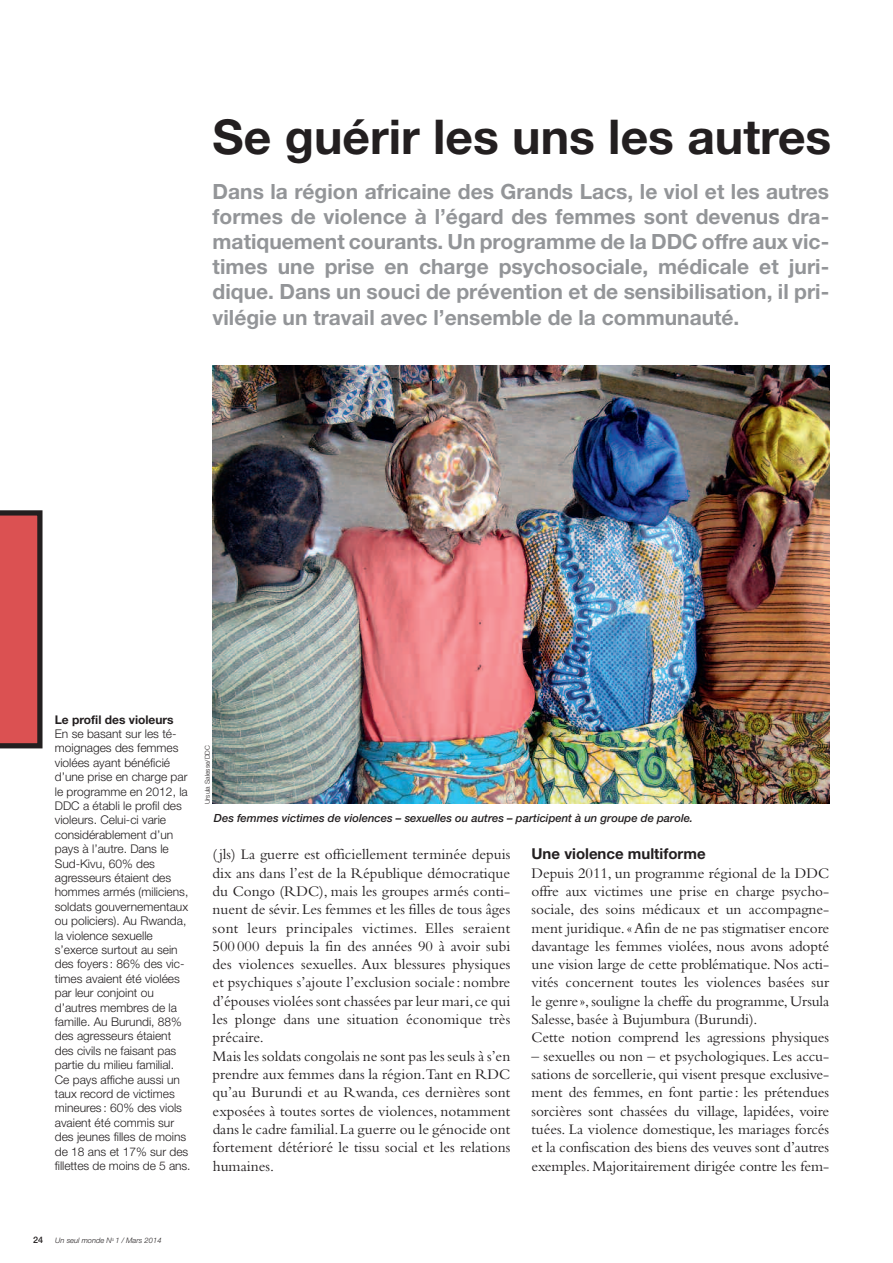
<style>
.page{position:relative;width:893px;height:1263px;background:#fff}
.page>*{position:absolute;margin:0;border:0;box-sizing:border-box;transform-origin:0 0}
.t1{font:700 48px "Helvetica Neue";color:#231f20}
.t2{font:700 21px/25.2px "Helvetica Neue";color:#939598;text-align:justify}
.t3{font:15.3px/18.3px "Bembo";color:#231f20}
.t4{font:700 15px "Helvetica Neue";color:#231f20}
.t5{font:300 12px/14.4px "Helvetica Neue";color:#231f20}
.t6{font:700 12px "Helvetica Neue";color:#231f20}
.t7{font:italic 500 11.25px "Helvetica Neue";color:#231f20}
.t8{font:500 9px "Helvetica Neue";color:#231f20}
.t9{font:italic 300 7.5px "Helvetica Neue";color:#231f20}
.t10{font:300 6.75px "Helvetica Neue";color:#231f20}
</style>
<div class="page">
<svg style="left:0;top:510px;width:43px;height:238px;background:#be4b4c"></svg>
<img style="left:213px;top:366px;width:616px;height:438px">
<h1 class="t1" style="left:213px;top:119px;width:620px">Se guérir les uns les autres</h1>
<p class="t2" style="left:213px;top:180px;width:618px">Dans la région africaine des Grands Lacs, le viol et les autres formes de violence à l’égard des femmes sont devenus dra&shy;matiquement courants. Un programme de la DDC offre aux vic&shy;times une prise en charge psychosociale, médicale et juri&shy;dique. Dans un souci de prévention et de sensibilisation, il pri&shy;vilégie un travail avec l’ensemble de la communauté.</p>
<p class="t6" style="left:55px;top:715px;width:120px">Le profil des violeurs</p>
<p class="t5" style="left:55px;top:728px;width:137px">En se basant sur les té&shy;moignages des femmes violées ayant bénéficié d’une prise en charge par le programme en 2012, la<br>DDC a établi le profil des violeurs. Celui-ci varie considérablement d’un pays à l’autre. Dans le<br>Sud-Kivu, 60% des agresseurs étaient des hommes armés (miliciens, soldats gouvernementaux ou policiers). Au Rwanda, la violence sexuelle s’exerce surtout au sein des foyers : 86% des vic&shy;times avaient été violées par leur conjoint ou d’autres membres de la famille. Au Burundi, 88% des agresseurs étaient des civils ne faisant pas partie du milieu familial.<br>Ce pays affiche aussi un taux record de victimes mineures : 60% des viols avaient été commis sur des jeunes filles de moins de 18 ans et 17% sur des fillettes de moins de 5 ans.</p>
<p class="t10" style="left:205px;top:804px;width:60px;rotate:-90deg">Ursula Salesse/DDC</p>
<p class="t7" style="left:214px;top:814px;width:481px">Des femmes victimes de violences – sexuelles ou autres – participent à un groupe de parole.</p>
<p class="t3" style="left:213px;top:847px;width:299px">(jls) La guerre est officiellement terminée depuis dix ans dans l’est de la République démocratique du Congo (RDC), mais les groupes armés conti&shy;nuent de sévir.Les femmes et les filles de tous âges sont leurs principales victimes. Elles seraient 500000 depuis la fin des années 90 à avoir subi des violences sexuelles. Aux blessures physiques et psychiques s’ajoute l’exclusion sociale : nombre d’épouses violées sont chassées par leur mari,ce qui les plonge dans une situation économique très précaire.<br>Mais les soldats congolais ne sont pas les seuls à s’en prendre aux femmes dans la région.Tant en RDC qu’au Burundi et au Rwanda, ces dernières sont exposées à toutes sortes de violences, notamment dans le cadre familial.La guerre ou le génocide ont fortement détérioré le tissu social et les relations humaines.</p>
<p class="t4" style="left:531px;top:849px;width:176px">Une violence multiforme</p>
<p class="t3" style="left:531px;top:865px;width:299px">Depuis 2011, un programme régional de la DDC offre aux victimes une prise en charge psycho&shy;sociale, des soins médicaux et un accompagne&shy;ment juridique.«Afin de ne pas stigmatiser encore davantage les femmes violées, nous avons adopté une vision large de cette problématique. Nos acti&shy;vités concernent toutes les violences basées sur le genre», souligne la cheffe du programme, Ursula Salesse, basée à Bujumbura (Burundi).<br>Cette notion comprend les agressions physiques</p>
<p class="t3" style="left:531px;top:1048px;width:299px;text-align:justify">– sexuelles ou non – et psychologiques. Les accu&shy;sations de sorcellerie, qui visent presque exclusive&shy;ment des femmes, en font partie : les prétendues sorcières sont chassées du village, lapidées, voire tuées. La violence domestique, les mariages forcés et la confiscation des biens des veuves sont d’autres exemples. Majoritairement dirigée contre les fem-</p>
<p class="t8" style="left:33px;top:1237px;width:12px">24</p>
<p class="t9" style="left:55px;top:1238px;width:108px">Un seul monde N<sup>o</sup> 1 / Mars 2014</p>
</div>
